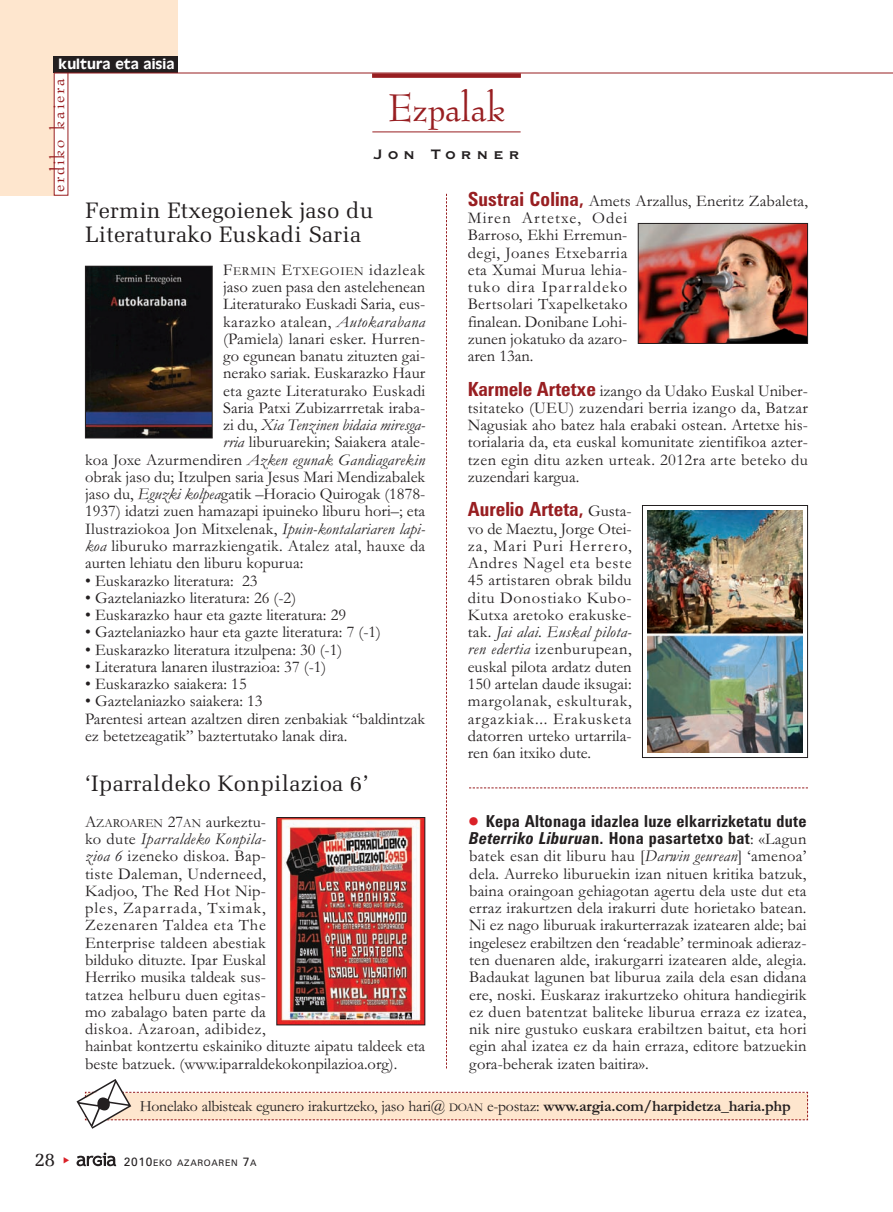
<style>
.page{position:relative;width:893px;height:1212px;background:#fff}
.page>*{position:absolute;margin:0;border:0;box-sizing:border-box;transform-origin:0 0}
.t1{font:45px "Bernadette";color:#981e21}
.t2{font:22.5px/24px "Memoir";color:#231f20}
.t3{font:21px "Bernadette";letter-spacing:.09em;color:#981e21}
.t4{font:700 condensed 19.5px "Zurich BT";color:#981e21}
.t5{font:19.5px "Memoir";color:#231f20}
.t6{font:700 18px "Copperplate Gothic BT";letter-spacing:.255em;color:#231f20}
.t7{font:16.5px/17.2px "Garamond";color:#231f20}
.t8{font:700 condensed 16.5px/17.2px "Zurich BT";letter-spacing:.015em;color:#231f20}
.t9{font:italic 16.5px "Garamond";color:#231f20}
.t10{font:16.5px "Garamond";letter-spacing:.02em;color:#231f20}
.t11{font:16.5px "Garamond";letter-spacing:.025em;color:#231f20}
.t12{font:15.75px "Garamond";letter-spacing:-.015em;color:#231f20}
.t13{font:15px "Antique Olive";letter-spacing:.005em;color:#fff}
.t14{font:12.3px "Garamond";letter-spacing:.06em;color:#231f20}
.t15{font:9px "Zurich BT";letter-spacing:.075em;color:#231f20}
.s1{font-size:16.5px}
.s2{font-style:italic}
.s3{font-style:normal}
.s4{font-size:12.3px}
.s5{font-family:"Zurich BT";font-weight:700;font-stretch:condensed;font-size:19.5px;color:#981e21}
.s6{font-family:"Garamond";font-weight:400;font-stretch:normal;font-size:16.5px;color:#231f20}
.s7{font-family:"Garamond";font-weight:400;font-stretch:normal}
.s8{font-size:11.85px}
.s9{font-weight:700}
.s10{font-size:12px}
</style>
<div class="page">
<svg style="left:77px;top:1152px;width:39px;height:14px"></svg>
<div style="left:0;top:0;width:178px;height:59px;background:#fee6ce"></div>
<div style="left:0;top:0;width:61px;height:196px;background:#fee6ce"></div>
<div style="left:54px;top:73px;width:14px;height:122px;background:#fff"></div>
<div style="left:54px;top:57px;width:124px;height:16px;background:#231f20"></div>
<hr style="left:372px;top:132px;width:149px;height:1px;background:#981e21">
<div style="left:372px;top:73px;width:149px;height:5px;background:#981e21"></div>
<hr style="left:54px;top:73px;width:839px;height:1px;background:#981e21">
<svg style="left:77px;top:1079px;width:731px;height:50px"></svg>
<svg style="left:446px;top:194px;width:1px;height:874px"></svg>
<svg style="left:469px;top:787px;width:339px;height:1px"></svg>
<img style="left:87px;top:268px;width:124px;height:168px">
<div style="left:85px;top:266px;width:128px;height:172px;border:1px solid #231f20"></div>
<img style="left:647px;top:511px;width:156px;height:241px">
<div style="left:642px;top:505px;width:166px;height:253px;border:1px solid #231f20"></div>
<img style="left:278px;top:819px;width:145px;height:204px">
<img style="left:640px;top:225px;width:166px;height:117px">
<div style="left:638px;top:223px;width:170px;height:121px;border:1px solid #231f20"></div>
<p class="t13" style="left:59px;top:59px;width:117px">kultura eta aisia</p>
<p class="t3" style="left:49px;top:192px;width:116px;rotate:-90deg">erdiko kaiera</p>
<h1 class="t1" style="left:388px;top:89px;width:119px">Ezpalak</h1>
<p class="t6" style="left:373px;top:142px;width:148px">Jon Torner</p>
<h2 class="t2" style="left:85px;top:200px;width:290px">Fermin Etxegoienek jaso du<br>Literaturako Euskadi Saria</h2>
<p class="t14" style="left:223px;top:267px;width:204px"><span class="s1">F</span>ERMIN <span class="s1">E</span>TXEGOIEN <span class="s1">idazleak</span></p>
<p class="t7" style="left:223px;top:280px;width:204px">jaso zuen pasa den astelehenean</p>
<p class="t7" style="left:223px;top:297px;width:204px">Literaturako Euskadi Saria, eus-</p>
<p class="t11" style="left:223px;top:316px;width:204px">karazko atalean, <span class="s2">Autokarabana</span></p>
<p class="t7" style="left:223px;top:332px;width:204px">(Pamiela) lanari esker. Hurren-</p>
<p class="t7" style="left:223px;top:349px;width:204px">go egunean banatu zituzten gai-</p>
<p class="t7" style="left:223px;top:366px;width:204px">nerako sariak. Euskarazko Haur</p>
<p class="t7" style="left:223px;top:384px;width:204px">eta gazte Literaturako Euskadi</p>
<p class="t7" style="left:223px;top:401px;width:204px">Saria Patxi Zubizarrretak iraba-</p>
<p class="t9" style="left:223px;top:419px;width:204px"><span class="s3">zi du,</span> Xia Tenzinen bidaia miresga-</p>
<p class="t7" style="left:223px;top:435px;width:204px"><span class="s2">rria</span> liburuarekin; Saiakera atale-</p>
<p class="t9" style="left:85px;top:454px;width:342px"><span class="s3">koa Joxe Azurmendiren</span> Azken egunak Gandiagarekin</p>
<p class="t7" style="left:85px;top:470px;width:342px">obrak jaso du; Itzulpen saria Jesus Mari Mendizabalek</p>
<p class="t7" style="left:85px;top:487px;width:342px">jaso du, <span class="s2">Eguzki kolpea</span>gatik –Horacio Quirogak (1878-</p>
<p class="t7" style="left:85px;top:504px;width:342px">1937) idatzi zuen hamazapi ipuineko liburu hori–; eta</p>
<p class="t7" style="left:85px;top:522px;width:342px">Ilustraziokoa Jon Mitxelenak, <span class="s2">Ipuin-kontalariaren lapi-</span></p>
<p class="t10" style="left:85px;top:540px;width:342px"><span class="s2">koa</span> liburuko marrazkiengatik. Atalez atal, hauxe da</p>
<p class="t7" style="left:85px;top:556px;width:220px">aurten lehiatu den liburu kopurua:</p>
<p class="t7" style="left:85px;top:574px;width:174px">• Euskarazko literatura: 23</p>
<p class="t7" style="left:85px;top:591px;width:213px">• Gaztelaniazko literatura: 26 (-2)</p>
<p class="t7" style="left:85px;top:608px;width:263px">• Euskarazko haur eta gazte literatura: 29</p>
<p class="t7" style="left:85px;top:625px;width:297px">• Gaztelaniazko haur eta gazte literatura: 7 (-1)</p>
<p class="t7" style="left:85px;top:643px;width:259px">• Euskarazko literatura itzulpena: 30 (-1)</p>
<p class="t7" style="left:85px;top:660px;width:243px">• Literatura lanaren ilustrazioa: 37 (-1)</p>
<p class="t7" style="left:85px;top:677px;width:163px">• Euskarazko saiakera: 15</p>
<p class="t7" style="left:85px;top:694px;width:342px">• Gaztelaniazko saiakera: 13<br>Parentesi artean azaltzen diren zenbakiak “baldintzak ez betetzeagatik” baztertutako lanak dira.</p>
<h2 class="t2" style="left:85px;top:773px;width:285px">‘Iparraldeko Konpilazioa 6’</h2>
<p class="t7" style="left:85px;top:815px;width:342px">A<span class="s4">ZAROAREN</span> 27<span class="s4">AN</span> aurkeztu-<br>ko dute <span class="s2">Iparraldeko Konpila-<br>zioa 6</span> izeneko diskoa. Bap-<br>tiste Daleman, Underneed,<br>Kadjoo, The Red Hot Nip-<br>ples, Zaparrada, Tximak,<br>Zezenaren Taldea eta The<br>Enterprise taldeen abestiak<br>bilduko dituzte. Ipar Euskal<br>Herriko musika taldeak sus-<br>tatzea helburu duen egitas-<br>mo zabalago baten parte da<br>diskoa. Azaroan, adibidez,<br>hainbat kontzertu eskainiko dituzte aipatu taldeek eta beste batzuek. (www.iparraldekokonpilazioa.org).</p>
<p class="t7" style="left:468px;top:194px;width:342px"><span class="s5">Sustrai Colina,</span> Amets Arzallus, Eneritz Zabaleta,<br>Miren Artetxe, Odei<br>Barroso, Ekhi Erremun-<br>degi, Joanes Etxebarria<br>eta Xumai Murua lehia-<br>tuko dira Iparraldeko<br>Bertsolari Txapelketako<br>finalean. Donibane Lohi-<br>zunen jokatuko da azaro-<br>aren 13an.</p>
<p class="t7" style="left:468px;top:384px;width:342px;text-align:justify"><span class="s5">Karmele Artetxe</span> izango da Udako Euskal Uniber&shy;tsitateko (UEU) zuzendari berria izango da, Batzar Nagusiak aho batez hala erabaki ostean. Artetxe his&shy;torialaria da, eta euskal komunitate zientifikoa azter&shy;tzen egin ditu azken urteak. 2012ra arte beteko du zuzendari kargua.</p>
<p class="t4" style="left:468px;top:502px;width:165px">Aurelio Arteta, <span class="s6">Gusta-</span></p>
<p class="t7" style="left:468px;top:522px;width:165px;text-align:justify">vo de Maeztu, Jorge Otei&shy;za, Mari Puri Herrero, Andres Nagel eta beste 45 artistaren obrak bildu ditu Donostiako Kubo-Kutxa aretoko erakuske&shy;tak. <span class="s2">Jai alai. Euskal pilota&shy;ren edertia</span> izenburupean, euskal pilota ardatz duten 150 artelan daude iksugai: margolanak, eskulturak, argazkiak... Erakusketa datorren urteko urtarrila&shy;ren 6an itxiko dute.</p>
<p class="t8" style="left:469px;top:814px;width:339px"><sup>●</sup> Kepa Altonaga idazlea luze elkarrizketatu dute<br><span class="s2">Beterriko Liburua</span>n. Hona pasartetxo bat<span class="s7">: «Lagun</span></p>
<p class="t7" style="left:469px;top:849px;width:339px;text-align:justify">batek esan dit liburu hau [<span class="s2">Darwin geurean</span>] ‘amenoa’ dela. Aurreko liburuekin izan nituen kritika batzuk, baina oraingoan gehiagotan agertu dela uste dut eta erraz irakurtzen dela irakurri dute horietako batean.<br>Ni ez nago liburuak irakurterrazak izatearen alde; bai ingelesez erabiltzen den ‘readable’ terminoak adieraz&shy;ten duenaren alde, irakurgarri izatearen alde, alegia.<br>Badaukat lagunen bat liburua zaila dela esan didana ere, noski. Euskaraz irakurtzeko ohitura handiegirik ez duen batentzat baliteke liburua erraza ez izatea, nik nire gustuko euskara erabiltzen baitut, eta hori egin ahal izatea ez da hain erraza, editore batzuekin gora-beherak izaten baitira».</p>
<p class="t12" style="left:140px;top:1100px;width:653px">Honelako albisteak egunero irakurtzeko, jaso hari@ <span class="s8">DOAN</span> e-postaz: <span class="s9">www.argia.com/harpidetza_haria.php</span></p>
<p class="t5" style="left:35px;top:1151px;width:22px">28</p>
<p class="t15" style="left:124px;top:1160px;width:134px"><span class="s10">2010</span>EKO AZAROAREN <span class="s10">7</span>A</p>
</div>
